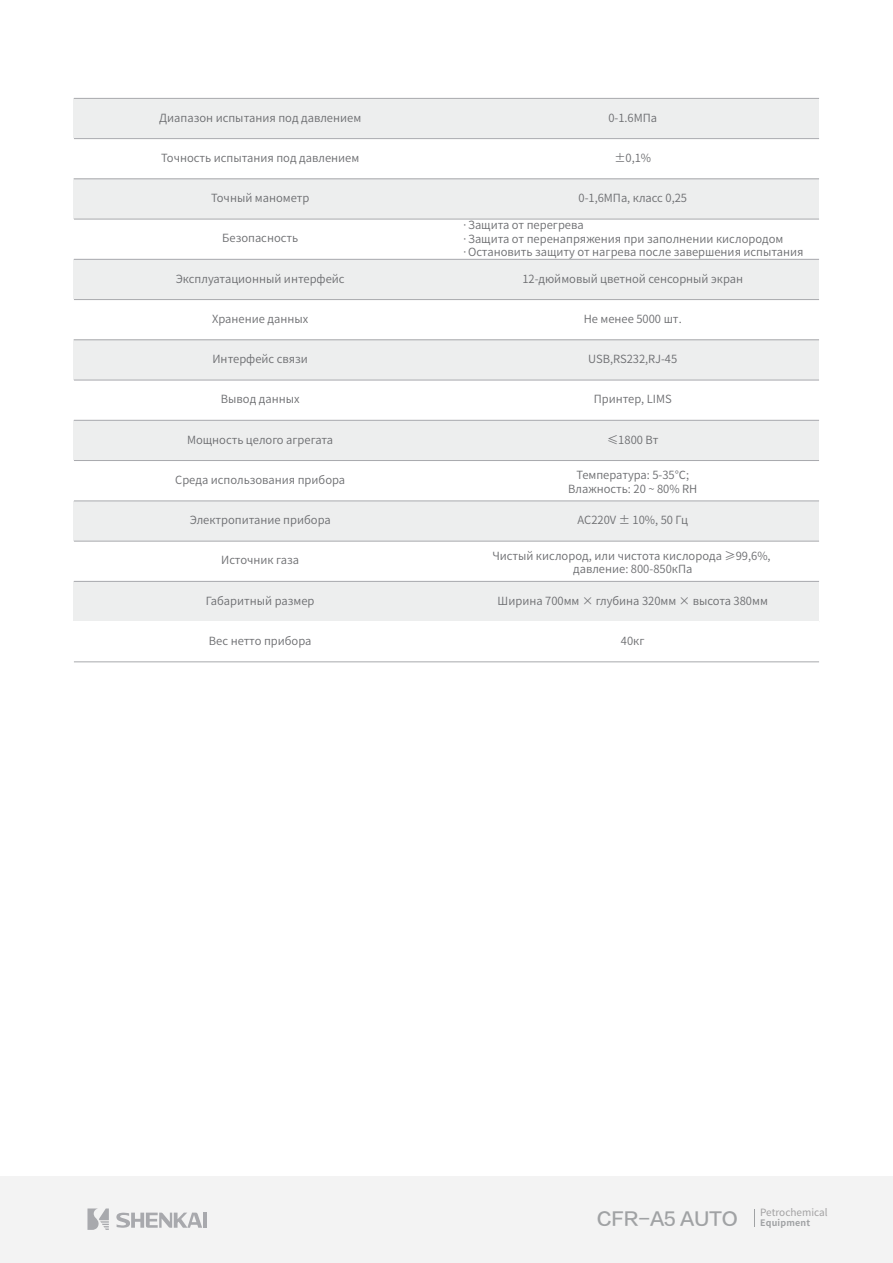
<style>
.page{position:relative;width:893px;height:1263px;background:#fff}
.page>*{position:absolute;margin:0;border:0;box-sizing:border-box;transform-origin:0 0}
.t1{font:18.15px "FZLTZHK GBK1 0";letter-spacing:-.02em;color:#a0a2a4}
.t2{font:11.25px/13.2px "Source Han Sans CN";color:#6c6d70;text-align:center}
.t3{font:10.05px "Source Han Sans CN";color:#a2a1a2}
</style>
<div class="page">
<div style="left:74px;top:98px;width:745px;height:41px;background:#edeeee"></div>
<div style="left:74px;top:179px;width:745px;height:40px;background:#edeeee"></div>
<div style="left:0;top:1176px;width:893px;height:87px;background:#f3f3f3"></div>
<svg style="left:87px;top:1208px;width:22px;height:22px"></svg>
<hr style="left:203px;top:1212px;width:4px;height:16px;background:#a8a9ad">
<svg style="left:116px;top:1212px;width:86px;height:16px"></svg>
<hr style="left:74px;top:98px;width:745px;height:1px;background:#a8a9ad">
<hr style="left:74px;top:138px;width:745px;height:1px;background:#a8a9ad">
<hr style="left:74px;top:179px;width:745px;height:1px;background:#a8a9ad">
<div style="left:74px;top:259px;width:745px;height:41px;background:#edeeee"></div>
<div style="left:74px;top:340px;width:745px;height:40px;background:#edeeee"></div>
<div style="left:74px;top:420px;width:745px;height:40px;background:#edeeee"></div>
<div style="left:74px;top:501px;width:745px;height:40px;background:#edeeee"></div>
<div style="left:74px;top:581px;width:745px;height:41px;background:#edeeee"></div>
<hr style="left:74px;top:259px;width:745px;height:1px;background:#a8a9ad">
<hr style="left:74px;top:299px;width:745px;height:1px;background:#a8a9ad">
<hr style="left:74px;top:340px;width:745px;height:1px;background:#a8a9ad">
<hr style="left:74px;top:380px;width:745px;height:1px;background:#a8a9ad">
<hr style="left:74px;top:420px;width:745px;height:1px;background:#a8a9ad">
<hr style="left:74px;top:460px;width:745px;height:1px;background:#a8a9ad">
<hr style="left:74px;top:501px;width:745px;height:1px;background:#a8a9ad">
<hr style="left:74px;top:541px;width:745px;height:1px;background:#a8a9ad">
<hr style="left:74px;top:581px;width:745px;height:1px;background:#a8a9ad">
<hr style="left:74px;top:621px;width:745px;height:1px;background:#a8a9ad">
<hr style="left:74px;top:662px;width:745px;height:1px;background:#a8a9ad">
<hr style="left:74px;top:219px;width:745px;height:1px;background:#a8a9ad">
<p class="t2" style="left:159px;top:111px;width:204px">Диапазон испытания под давлением</p>
<p class="t2" style="left:161px;top:151px;width:200px">Точность испытания под давлением</p>
<p class="t2" style="left:211px;top:192px;width:100px">Точный манометр</p>
<p class="t2" style="left:222px;top:232px;width:77px">Безопасность</p>
<p class="t2" style="left:176px;top:272px;width:170px">Эксплуатационный интерфейс</p>
<p class="t2" style="left:212px;top:312px;width:98px">Хранение данных</p>
<p class="t2" style="left:212px;top:353px;width:97px">Интерфейс связи</p>
<p class="t2" style="left:221px;top:393px;width:80px">Вывод данных</p>
<p class="t2" style="left:187px;top:433px;width:148px">Мощность целого агрегата</p>
<p class="t2" style="left:175px;top:473px;width:171px">Среда использования прибора</p>
<p class="t2" style="left:190px;top:514px;width:143px">Электропитание прибора</p>
<p class="t2" style="left:221px;top:554px;width:80px">Источник газа</p>
<p class="t2" style="left:206px;top:594px;width:110px">Габаритный размер</p>
<p class="t2" style="left:608px;top:111px;width:50px">0-1.6МПа</p>
<p class="t2" style="left:614px;top:151px;width:38px">±0,1%</p>
<p class="t2" style="left:578px;top:192px;width:110px">0-1,6МПа, класс 0,25</p>
<p class="t2" style="left:462px;top:219px;width:343px;text-align:left">·Защита от перегрева<br>·Защита от перенапряжения при заполнении кислородом ·Остановить защиту от нагрева после завершения испытания</p>
<p class="t2" style="left:522px;top:272px;width:222px">12-дюймовый цветной сенсорный экран</p>
<p class="t2" style="left:584px;top:312px;width:100px">Не менее 5000 шт.</p>
<p class="t2" style="left:588px;top:353px;width:91px">USB,RS232,RJ-45</p>
<p class="t2" style="left:594px;top:393px;width:80px">Принтер, LIMS</p>
<p class="t2" style="left:607px;top:433px;width:53px">≤1800 Вт</p>
<p class="t2" style="left:568px;top:469px;width:131px">Температура: 5-35℃;<br>Влажность: 20 ~ 80% RH</p>
<p class="t2" style="left:578px;top:514px;width:112px">AC220V ± 10%, 50 Гц</p>
<p class="t2" style="left:492px;top:549px;width:280px">Чистый кислород, или чистота кислорода ≥99,6%, давление: 800-850кПа</p>
<p class="t2" style="left:498px;top:594px;width:272px">Ширина 700мм × глубина 320мм × высота 380мм</p>
<p class="t2" style="left:209px;top:634px;width:104px">Вес нетто прибора</p>
<p class="t2" style="left:621px;top:634px;width:25px">40кг</p>
<p class="t3" style="left:760px;top:1206px;width:69px">Petrochemical</p>
<h1 class="t1" style="left:597px;top:1208px;width:215px">CFR-A5 AUTO <sub>Equipment</sub></h1>
</div>
